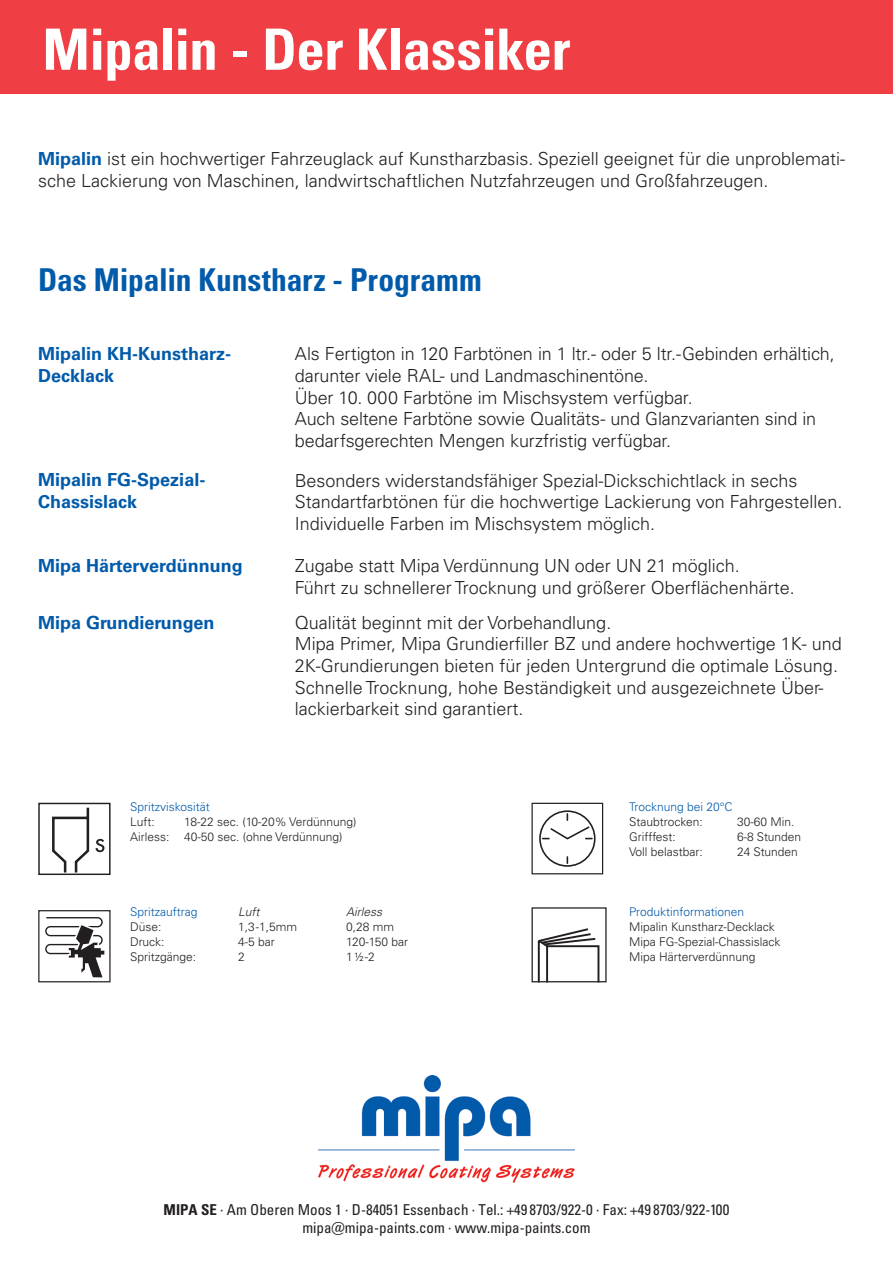
<style>
.page{position:relative;width:893px;height:1263px;background:#fff}
.page>*{position:absolute;margin:0;border:0;box-sizing:border-box;transform-origin:0 0}
.t1{font:57px "Univers LTCYR 67 Bold Cond";letter-spacing:-.01em;color:#fff}
.t2{font:31.5px "Univers LTCYR 67 Bold Cond";letter-spacing:-.005em;color:#015aaa}
.t3{font:300 18px/21.6px "Univers LT Pro 45";color:#231f20}
.t4{font:700 18px/21.8px "Univers LT Pro 65";color:#015aaa}
.t5{font:condensed 15px/18px "Univers LTCYR 57";color:#231f20;text-align:center}
.t6{font:300 12px/15px "Univers LT Pro 45";color:#231f20}
.t7{font:300 12px "Univers LT Pro 45";color:#015aaa}
.t8{font:italic 300 12px "Univers LT Pro 45";color:#231f20}
.s1{font-family:"Univers LT Pro 65";font-weight:700;color:#015aaa}
.s2{font-family:"Univers LTCYR 67 Bold Cond";font-stretch:normal}
</style>
<div class="page">
<img style="left:319px;top:1076px;width:255px;height:107px">
<div style="left:0;top:0;width:893px;height:94px;background:#f03f44"></div>
<div style="left:546px;top:945px;width:53px;height:38px;border:2px solid #231f20"></div>
<svg style="left:537px;top:928px;width:60px;height:55px"></svg>
<div style="left:531px;top:907px;width:76px;height:75px;border:1px solid #231f20"></div>
<div style="left:539px;top:810px;width:57px;height:57px;border:2px solid #231f20;border-radius:50%"></div>
<svg style="left:541px;top:812px;width:53px;height:53px"></svg>
<div style="left:531px;top:803px;width:72px;height:71px;border:1px solid #231f20"></div>
<svg style="left:52px;top:807px;width:52px;height:66px"></svg>
<div style="left:38px;top:803px;width:73px;height:72px;border:1px solid #231f20"></div>
<div style="left:38px;top:910px;width:73px;height:72px;border:1px solid #231f20"></div>
<svg style="left:45px;top:917px;width:62px;height:64px"></svg>
<h1 class="t1" style="left:43px;top:15px;width:529px">Mipalin - Der Klassiker</h1>
<p class="t3" style="left:38px;top:148px;width:808px"><span class="s1">Mipalin</span> ist ein hochwertiger Fahrzeuglack auf Kunstharzbasis. Speziell geeignet für die unproblemati&shy;sche Lackierung von Maschinen, landwirtschaftlichen Nutzfahrzeugen und Großfahrzeugen.</p>
<h2 class="t2" style="left:38px;top:260px;width:445px">Das Mipalin Kunstharz - Programm</h2>
<p class="t4" style="left:38px;top:343px;width:194px">Mipalin KH-Kunstharz-<br>Decklack</p>
<p class="t4" style="left:38px;top:469px;width:169px">Mipalin FG-Spezial-<br>Chassislack</p>
<p class="t4" style="left:38px;top:555px;width:206px">Mipa Härterverdünnung</p>
<p class="t4" style="left:38px;top:611px;width:178px">Mipa Grundierungen</p>
<p class="t3" style="left:295px;top:343px;width:541px">Als Fertigton in 120 Farbtönen in 1 ltr.- oder 5 ltr.-Gebinden erhältich, darunter viele RAL- und Landmaschinentöne.<br>Über 10. 000 Farbtöne im Mischsystem verfügbar.<br>Auch seltene Farbtöne sowie Qualitäts- und Glanzvarianten sind in bedarfsgerechten Mengen kurzfristig verfügbar.</p>
<p class="t3" style="left:295px;top:469px;width:549px">Besonders widerstandsfähiger Spezial-Dickschichtlack in sechs<br>Standartfarbtönen für die hochwertige Lackierung von Fahrgestellen.<br>Individuelle Farben im Mischsystem möglich.</p>
<p class="t3" style="left:295px;top:555px;width:501px">Zugabe statt Mipa Verdünnung UN oder UN 21 möglich.<br>Führt zu schnellerer Trocknung und größerer Oberflächenhärte.</p>
<p class="t3" style="left:295px;top:611px;width:548px">Qualität beginnt mit der Vorbehandlung.<br>Mipa Primer, Mipa Grundierfiller BZ und andere hochwertige 1K- und 2K-Grundierungen bieten für jeden Untergrund die optimale Lösung.<br>Schnelle Trocknung, hohe Beständigkeit und ausgezeichnete Über&shy;lackierbarkeit sind garantiert.</p>
<p class="t7" style="left:130px;top:800px;width:81px">Spritzviskosität</p>
<p class="t6" style="left:130px;top:815px;width:26px">Luft:</p>
<p class="t6" style="left:130px;top:815px;width:228px;text-indent:54px">18-22 sec. (10-20% Verdünnung)<br>Airless: 40-50 sec. (ohne Verdünnung)</p>
<p class="t7" style="left:130px;top:904px;width:69px">Spritzauftrag</p>
<p class="t8" style="left:238px;top:904px;width:23px">Luft</p>
<p class="t8" style="left:346px;top:904px;width:37px">Airless</p>
<p class="t6" style="left:130px;top:919px;width:33px">Düse:</p>
<p class="t6" style="left:238px;top:919px;width:60px">1,3 -1,5mm</p>
<p class="t6" style="left:346px;top:919px;width:50px">0,28 mm</p>
<p class="t6" style="left:130px;top:934px;width:36px">Druck:</p>
<p class="t6" style="left:238px;top:934px;width:38px">4-5 bar</p>
<p class="t6" style="left:346px;top:934px;width:64px">120-150 bar</p>
<p class="t6" style="left:130px;top:949px;width:68px">Spritzgänge:</p>
<p class="t6" style="left:238px;top:949px;width:8px">2</p>
<p class="t6" style="left:346px;top:949px;width:30px">1 ½ -2</p>
<p class="t7" style="left:629px;top:800px;width:105px">Trocknung bei 20°C</p>
<p class="t6" style="left:629px;top:815px;width:75px">Staubtrocken:</p>
<p class="t6" style="left:737px;top:815px;width:59px">30-60 Min.</p>
<p class="t6" style="left:629px;top:830px;width:48px">Grifffest:</p>
<p class="t6" style="left:737px;top:830px;width:66px">6-8 Stunden</p>
<p class="t6" style="left:629px;top:845px;width:75px">Voll belastbar:</p>
<p class="t6" style="left:737px;top:845px;width:62px">24 Stunden</p>
<p class="t7" style="left:629px;top:904px;width:116px">Produktinformationen</p>
<p class="t6" style="left:629px;top:919px;width:153px">Mipalin Kunstharz-Decklack<br>Mipa FG-Spezial-Chassislack<br>Mipa Härterverdünnung</p>
<p class="t5" style="left:164px;top:1200px;width:567px"><span class="s2">MIPA SE</span> · Am Oberen Moos 1 · D-84051 Essenbach · Tel.: +49 8703/922-0 · Fax: +49 8703/922-100 mipa@mipa-paints.com · www.mipa-paints.com</p>
</div>
